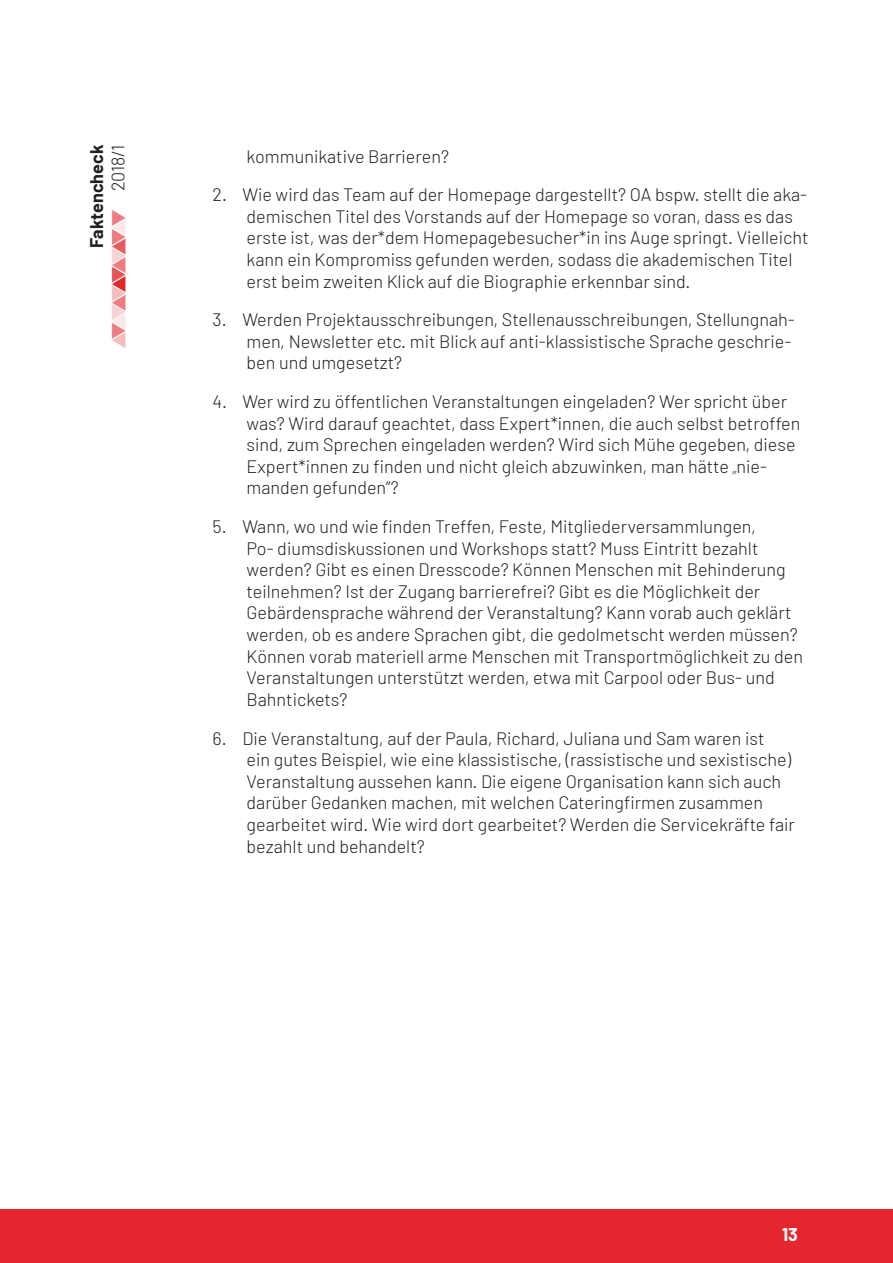
<style>
.page{position:relative;width:893px;height:1263px;background:#fff}
.page>*{position:absolute;margin:0;border:0;box-sizing:border-box;transform-origin:0 0}
.numbering{font:300 18px/21.6px "Barlow";color:#231f20}
.t1{font:700 18px "Barlow";color:#231f20}
.t2{font:700 18px "Barlow";color:#fff}
.s1{font-weight:200}
</style>
<div class="page">
<div style="left:0;top:1210px;width:893px;height:53px;background:#e5262e"></div>
<img style="left:111px;top:210px;width:15px;height:138px">
<p class="t1" style="left:85px;top:248px;width:105px;rotate:-90deg">Faktencheck</p>
<p class="numbering" style="left:107px;top:191px;width:48px;rotate:-90deg">2018/1</p>
<p class="numbering" style="left:247px;top:145px;width:204px">kommunikative Barrieren?</p>
<p class="numbering" style="left:247px;top:183px;width:563px;text-indent:-34px">2. Wie wird das Team auf der Homepage dargestellt? OA bspw. stellt die aka&shy;demischen Titel des Vorstands auf der Homepage so voran, dass es das erste ist, was der*dem Homepagebesucher*in ins Auge springt. Vielleicht kann ein Kompromiss gefunden werden, sodass die akademischen Titel erst beim zweiten Klick auf die Biographie erkennbar sind.</p>
<p class="numbering" style="left:247px;top:308px;width:550px;text-indent:-34px">3. Werden Projektausschreibungen, Stellenausschreibungen, Stellungnah&shy;men, Newsletter etc. mit Blick auf anti-klassistische Sprache geschrie&shy;ben und umgesetzt?</p>
<p class="numbering" style="left:247px;top:390px;width:555px;text-indent:-34px">4. Wer wird zu öffentlichen Veranstaltungen eingeladen? Wer spricht über was? Wird darauf geachtet, dass Expert*innen, die auch selbst betroffen sind, zum Sprechen eingeladen werden? Wird sich Mühe gegeben, diese Expert*innen zu finden und nicht gleich abzuwinken, man hätte <span class="s1">„</span>nie&shy;manden gefunden”?</p>
<p class="numbering" style="left:247px;top:515px;width:558px;text-indent:-34px">5. Wann, wo und wie finden Treffen, Feste, Mitgliederversammlungen,<br>Po- diumsdiskussionen und Workshops statt? Muss Eintritt bezahlt werden? Gibt es einen Dresscode? Können Menschen mit Behinderung teilnehmen? Ist der Zugang barrierefrei? Gibt es die Möglichkeit der Gebärdensprache während der Veranstaltung? Kann vorab auch geklärt werden, ob es andere Sprachen gibt, die gedolmetscht werden müssen?<br>Können vorab materiell arme Menschen mit Transportmöglichkeit zu den Veranstaltungen unterstützt werden, etwa mit Carpool oder Bus- und Bahntickets?</p>
<p class="numbering" style="left:247px;top:727px;width:550px;text-indent:-34px">6. Die Veranstaltung, auf der Paula, Richard, Juliana und Sam waren ist<br>ein gutes Beispiel, wie eine klassistische, (rassistische und sexistische)<br>Veranstaltung aussehen kann. Die eigene Organisation kann sich auch darüber Gedanken machen, mit welchen Cateringfirmen zusammen gearbeitet wird. Wie wird dort gearbeitet? Werden die Servicekräfte fair bezahlt und behandelt?</p>
<p class="t2" style="left:782px;top:1223px;width:17px">13</p>
</div>
